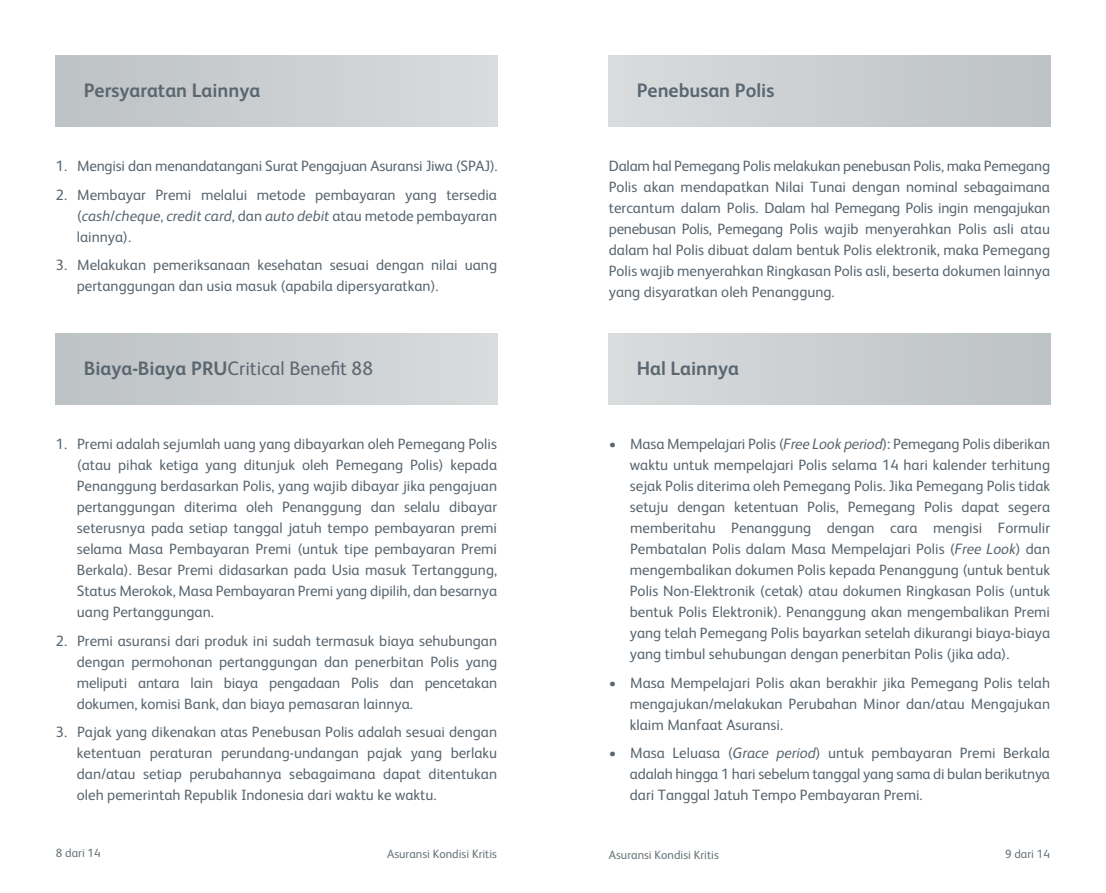
<style>
.page{position:relative;width:1106px;height:893px;background:#fff}
.page>*{position:absolute;margin:0;border:0;box-sizing:border-box;transform-origin:0 0}
.t1{font:700 19.5px "FS Albert Pro";color:#5a6670}
.t2{font:19.5px "FS Albert Pro";color:#5a6670}
.t3{font:15px/21px "FS Albert Pro";color:#5a6670;text-align:justify}
.t4{font:12px "FS Albert Pro";color:#687379}
.s1{font-style:italic}
.s2{font-weight:700}
</style>
<div class="page">
<div style="left:56px;top:56px;width:441px;height:71px;background:linear-gradient(to right,#bdc2c4,#d9dcdd)"></div>
<div style="left:56px;top:334px;width:441px;height:71px;background:linear-gradient(to right,#bdc2c4,#d9dcdd)"></div>
<div style="left:609px;top:56px;width:441px;height:71px;background:linear-gradient(to right,#d9dcdd,#bdc2c4)"></div>
<div style="left:609px;top:334px;width:441px;height:71px;background:linear-gradient(to right,#d9dcdd,#bdc2c4)"></div>
<h1 class="t1" style="left:84px;top:76px;width:178px">Persyaratan Lainnya</h1>
<p class="t3" style="left:56px;top:155px;width:443px">1. Mengisi dan menandatangani Surat Pengajuan Asuransi Jiwa (SPAJ).</p>
<p class="t3" style="left:77px;top:183px;width:422px;text-indent:-21px">2. Membayar Premi melalui metode pembayaran yang tersedia (<span class="s1">cash</span>/<span class="s1">cheque</span>, <span class="s1">credit card</span>, dan <span class="s1">auto debit</span> atau metode pembayaran lainnya).</p>
<p class="t3" style="left:77px;top:254px;width:422px;text-indent:-21px">3. Melakukan pemeriksanaan kesehatan sesuai dengan nilai uang pertanggungan dan usia masuk (apabila dipersyaratkan).</p>
<h1 class="t2" style="left:84px;top:354px;width:291px"><span class="s2">Biaya-Biaya PRU</span>Critical Benefit 88</h1>
<p class="t3" style="left:77px;top:433px;width:422px;text-indent:-21px">1. Premi adalah sejumlah uang yang dibayarkan oleh Pemegang Polis (atau pihak ketiga yang ditunjuk oleh Pemegang Polis) kepada Penanggung berdasarkan Polis, yang wajib dibayar jika pengajuan pertanggungan diterima oleh Penanggung dan selalu dibayar seterusnya pada setiap tanggal jatuh tempo pembayaran premi selama Masa Pembayaran Premi (untuk tipe pembayaran Premi Berkala). Besar Premi didasarkan pada Usia masuk Tertanggung, Status Merokok, Masa Pembayaran Premi yang dipilih, dan besarnya uang Pertanggungan.</p>
<p class="t3" style="left:77px;top:629px;width:422px;text-indent:-21px">2. Premi asuransi dari produk ini sudah termasuk biaya sehubungan dengan permohonan pertanggungan dan penerbitan Polis yang meliputi antara lain biaya pengadaan Polis dan pencetakan dokumen, komisi Bank, dan biaya pemasaran lainnya.</p>
<p class="t3" style="left:77px;top:721px;width:422px;text-indent:-21px">3. Pajak yang dikenakan atas Penebusan Polis adalah sesuai dengan ketentuan peraturan perundang-undangan pajak yang berlaku dan/atau setiap perubahannya sebagaimana dapat ditentukan oleh pemerintah Republik Indonesia dari waktu ke waktu.</p>
<h1 class="t1" style="left:637px;top:77px;width:139px">Penebusan Polis</h1>
<p class="t3" style="left:609px;top:155px;width:443px">Dalam hal Pemegang Polis melakukan penebusan Polis, maka Pemegang Polis akan mendapatkan Nilai Tunai dengan nominal sebagaimana tercantum dalam Polis. Dalam hal Pemegang Polis ingin mengajukan penebusan Polis, Pemegang Polis wajib menyerahkan Polis asli atau dalam hal Polis dibuat dalam bentuk Polis elektronik, maka Pemegang Polis wajib menyerahkan Ringkasan Polis asli, beserta dokumen lainnya yang disyaratkan oleh Penanggung.</p>
<h1 class="t1" style="left:637px;top:355px;width:104px">Hal Lainnya</h1>
<p class="t3" style="left:630px;top:433px;width:422px;text-indent:-21px">• Masa Mempelajari Polis (<span class="s1">Free Look period</span>): Pemegang Polis diberikan waktu untuk mempelajari Polis selama 14 hari kalender terhitung sejak Polis diterima oleh Pemegang Polis. Jika Pemegang Polis tidak setuju dengan ketentuan Polis, Pemegang Polis dapat segera memberitahu Penanggung dengan cara mengisi Formulir Pembatalan Polis dalam Masa Mempelajari Polis (<span class="s1">Free Look</span>) dan mengembalikan dokumen Polis kepada Penanggung (untuk bentuk Polis Non-Elektronik (cetak) atau dokumen Ringkasan Polis (untuk bentuk Polis Elektronik). Penanggung akan mengembalikan Premi yang telah Pemegang Polis bayarkan setelah dikurangi biaya-biaya yang timbul sehubungan dengan penerbitan Polis (jika ada).</p>
<p class="t3" style="left:630px;top:671px;width:422px;text-indent:-21px">• Masa Mempelajari Polis akan berakhir jika Pemegang Polis telah mengajukan/melakukan Perubahan Minor dan/atau Mengajukan klaim Manfaat Asuransi.</p>
<p class="t3" style="left:630px;top:742px;width:422px;text-indent:-21px">• Masa Leluasa (<span class="s1">Grace period</span>) untuk pembayaran Premi Berkala adalah hingga 1 hari sebelum tanggal yang sama di bulan berikutnya dari Tanggal Jatuh Tempo Pembayaran Premi.</p>
<p class="t4" style="left:56px;top:844px;width:46px">8 dari 14</p>
<p class="t4" style="left:387px;top:845px;width:112px">Asuransi Kondisi Kritis</p>
<p class="t4" style="left:609px;top:846px;width:112px">Asuransi Kondisi Kritis</p>
<p class="t4" style="left:1005px;top:845px;width:46px">9 dari 14</p>
</div>
